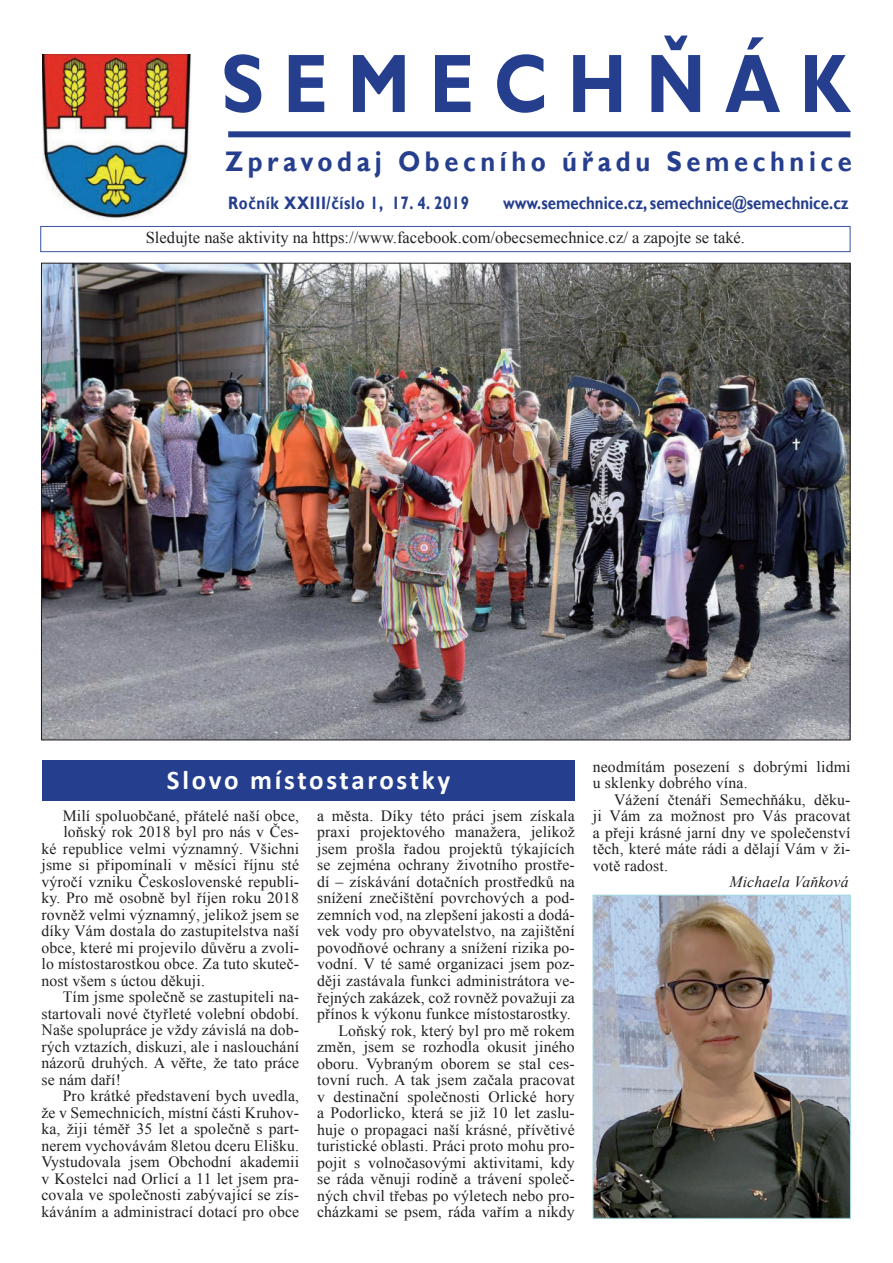
<style>
.page{position:relative;width:893px;height:1263px;background:#fff}
.page>*{position:absolute;margin:0;border:0;box-sizing:border-box;transform-origin:0 0}
.t1{font:700 83.55px "Gill Sans";letter-spacing:.275em;color:#253f8e;scale:.84 1}
.t2{font:700 28.35px "Gill Sans";letter-spacing:.18em;color:#253f8e;scale:.9 1}
.t3{font:700 27px "Calibri";letter-spacing:.1em;color:#fff}
.t4{font:700 18px "Gill Sans";color:#253f8e;scale:.83 1}
.t5{font:700 18px "Gill Sans";letter-spacing:.04em;color:#253f8e;scale:.83 1}
.t6{font:16.5px "Times New Roman";color:#231f20}
.t7{font:15.75px/16.5px "Times New Roman";letter-spacing:.01em;color:#231f20;text-align:right}
.t8{font:italic 15.75px "Times New Roman";letter-spacing:.01em;color:#231f20}
</style>
<div class="page">
<img style="left:43px;top:55px;width:148px;height:164px">
<div style="left:228px;top:131px;width:622px;height:6px;background:#253f8e"></div>
<div style="left:43px;top:760px;width:532px;height:41px;background:#253f8e"></div>
<img style="left:43px;top:265px;width:805px;height:473px">
<img style="left:595px;top:897px;width:254px;height:320px">
<div style="left:593px;top:895px;width:258px;height:324px;border:1px solid #a3dbe0"></div>
<div style="left:40px;top:226px;width:810px;height:26px;border:1px solid #3653a3"></div>
<h1 class="t1" style="left:221px;top:34px;width:751px">SEMECHŇÁK</h1>
<h2 class="t2" style="left:225px;top:145px;width:698px">Zpravodaj Obecního úřadu Semechnice</h2>
<p class="t5" style="left:228px;top:193px;width:292px">Ročník XXIII/číslo 1, 17. 4. 2019</p>
<p class="t4" style="left:503px;top:193px;width:418px">www.semechnice.cz, semechnice@semechnice.cz</p>
<p class="t6" style="left:146px;top:226px;width:601px">Sledujte naše aktivity na https://www.facebook.com/obecsemechnice.cz/ a zapojte se také.</p>
<h3 class="t3" style="left:167px;top:766px;width:285px">Slovo místostarostky</h3>
<p class="t7" style="left:63px;top:807px;width:238px">Milí spoluobčané, přátelé naší obce,</p>
<p class="t7" style="left:63px;top:823px;width:237px">loňský rok 2018 byl pro nás v Čes-</p>
<p class="t7" style="left:41px;top:840px;width:259px">ké republice velmi významný. Všichni</p>
<p class="t7" style="left:41px;top:856px;width:259px">jsme si připomínali v měsíci říjnu sté</p>
<p class="t7" style="left:41px;top:873px;width:259px">výročí vzniku Československé republi-</p>
<p class="t7" style="left:41px;top:889px;width:259px">ky. Pro mě osobně byl říjen roku 2018</p>
<p class="t7" style="left:41px;top:906px;width:259px">rovněž velmi významný, jelikož jsem se</p>
<p class="t7" style="left:41px;top:922px;width:259px">díky Vám dostala do zastupitelstva naší</p>
<p class="t7" style="left:41px;top:939px;width:259px">obce, které mi projevilo důvěru a zvoli-</p>
<p class="t7" style="left:41px;top:955px;width:259px">lo místostarostkou obce. Za tuto skuteč-</p>
<p class="t7" style="left:41px;top:972px;width:165px">nost všem s úctou děkuji.</p>
<p class="t7" style="left:63px;top:988px;width:238px">Tím jsme společně se zastupiteli na-</p>
<p class="t7" style="left:41px;top:1005px;width:259px">startovali nové čtyřleté volební období.</p>
<p class="t7" style="left:41px;top:1021px;width:259px">Naše spolupráce je vždy závislá na dob-</p>
<p class="t7" style="left:41px;top:1038px;width:259px">rých vztazích, diskuzi, ale i naslouchání</p>
<p class="t7" style="left:41px;top:1055px;width:259px">názorů druhých. A věřte, že tato práce</p>
<p class="t7" style="left:41px;top:1071px;width:81px">se nám daří!</p>
<p class="t7" style="left:63px;top:1088px;width:238px">Pro krátké představení bych uvedla,</p>
<p class="t7" style="left:41px;top:1104px;width:259px">že v Semechnicích, místní části Kruhov-</p>
<p class="t7" style="left:41px;top:1121px;width:259px">ka, žiji téměř 35 let a společně s part-</p>
<p class="t7" style="left:41px;top:1137px;width:259px">nerem vychovávám 8letou dceru Elišku.</p>
<p class="t7" style="left:41px;top:1154px;width:259px">Vystudovala jsem Obchodní akademii</p>
<p class="t7" style="left:41px;top:1170px;width:259px">v Kostelci nad Orlicí a 11 let jsem pra-</p>
<p class="t7" style="left:41px;top:1187px;width:259px">covala ve společnosti zabývající se zís-</p>
<p class="t7" style="left:41px;top:1203px;width:259px">káváním a administrací dotací pro obce</p>
<p class="t7" style="left:317px;top:807px;width:259px">a města. Díky této práci jsem získala praxi projektového manažera, jelikož jsem prošla řadou projektů týkajících se zejména ochrany životního prostře&shy;dí – získávání dotačních prostředků na snížení znečištění povrchových a pod&shy;zemních vod, na zlepšení jakosti a dodá&shy;vek vody pro obyvatelstvo, na zajištění povodňové ochrany a snížení rizika po&shy;vodní. V té samé organizaci jsem poz&shy;ději zastávala funkci administrátora ve&shy;řejných zakázek, což rovněž považuji za přínos k výkonu funkce místostarostky.<br>Loňský rok, který byl pro mě rokem změn, jsem se rozhodla okusit jiného oboru. Vybraným oborem se stal ces&shy;tovní ruch. A tak jsem začala pracovat v destinační společnosti Orlické hory a Podorlicko, která se již 10 let zaslu&shy;huje o propagaci naší krásné, přívětivé turistické oblasti. Práci proto mohu pro&shy;pojit s volnočasovými aktivitami, kdy se ráda věnuji rodině a trávení společ&shy;ných chvil třebas po výletech nebo pro&shy;cházkami se psem, ráda vařím a nikdy</p>
<p class="t7" style="left:593px;top:758px;width:259px;text-align:left">neodmítám posezení s dobrými lidmi u sklenky dobrého vína.</p>
<p class="t7" style="left:593px;top:791px;width:259px;text-align:justify;text-indent:21px">Vážení čtenáři Semechňáku, děku&shy;ji Vám za možnost pro Vás pracovat a přeji krásné jarní dny ve společenství těch, které máte rádi a dělají Vám v ži&shy;votě radost.</p>
<p class="t8" style="left:729px;top:871px;width:121px">Michaela Vaňková</p>
</div>
